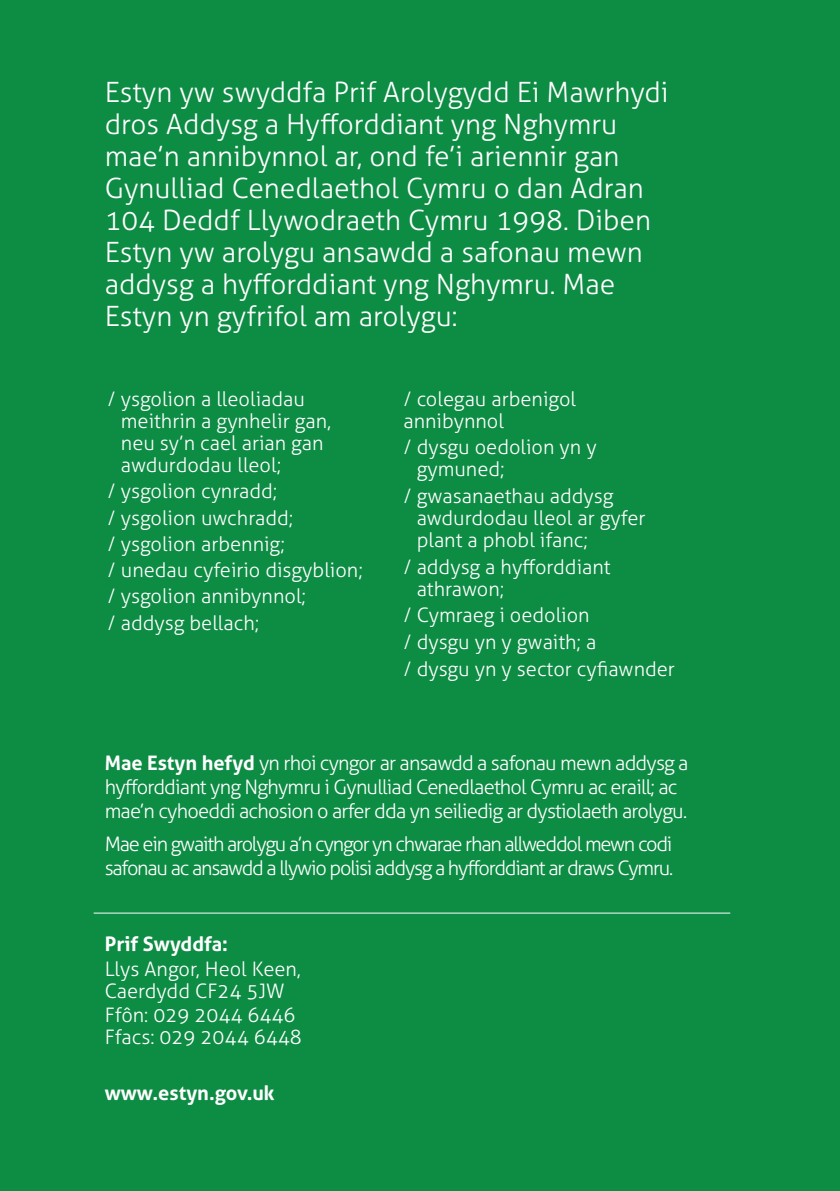
<style>
.page{position:relative;width:840px;height:1191px;background:#fff}
.page>*{position:absolute;margin:0;border:0;box-sizing:border-box;transform-origin:0 0}
.t1{font:300 28px/32px "Aller";color:#fff}
.t2{font:300 20px/22px "Aller";color:#fff}
.t3{font:300 20px/24px "Aller";letter-spacing:-.04em;color:#fff}
.t4{font:300 20px/24px "Aller";letter-spacing:-.06em;color:#fff}
.t5{font:700 20px "Aller";color:#fff}
.s1{font-weight:700}
</style>
<div class="page">
<div style="left:0;top:0;width:839px;height:1191px;background:#0d8c44"></div>
<hr style="left:94px;top:912px;width:635px;height:1px;background:#fff">
<p class="t1" style="left:105px;top:76px;width:565px">Estyn yw swyddfa Prif Arolygydd Ei Mawrhydi dros Addysg a Hyfforddiant yng Nghymru mae’n annibynnol ar, ond fe’i ariennir gan Gynulliad Cenedlaethol Cymru o dan Adran 104 Deddf Llywodraeth Cymru 1998. Diben Estyn yw arolygu ansawdd a safonau mewn addysg a hyfforddiant yng Nghymru. Mae Estyn yn gyfrifol am arolygu:</p>
<p class="t2" style="left:121px;top:388px;width:212px;text-indent:-13px">/ ysgolion a lleoliadau meithrin a gynhelir gan, neu sy’n cael arian gan awdurdodau lleol;</p>
<p class="t2" style="left:108px;top:478px;width:256px;line-height:26.2px">/ ysgolion cynradd;<br>/ ysgolion uwchradd;<br>/ ysgolion arbennig;<br>/ unedau cyfeirio disgyblion; / ysgolion annibynnol;<br>/ addysg bellach;</p>
<p class="t2" style="left:403px;top:388px;width:174px">/ colegau arbenigol annibynnol</p>
<p class="t2" style="left:416px;top:436px;width:181px;text-indent:-13px">/ dysgu oedolion yn y gymuned;</p>
<p class="t2" style="left:416px;top:484px;width:230px;text-indent:-13px">/ gwasanaethau addysg awdurdodau lleol ar gyfer plant a phobl ifanc;</p>
<p class="t2" style="left:416px;top:555px;width:195px;text-indent:-13px">/ addysg a hyfforddiant athrawon;</p>
<p class="t2" style="left:403px;top:602px;width:273px;line-height:26.8px">/ Cymraeg i oedolion<br>/ dysgu yn y gwaith; a<br>/ dysgu yn y sector cyfiawnder</p>
<p class="t3" style="left:105px;top:751px;width:585px"><span class="s1">Mae Estyn hefyd</span> yn rhoi cyngor ar ansawdd a safonau mewn addysg a hyfforddiant yng Nghymru i Gynulliad Cenedlaethol Cymru ac eraill; ac mae’n cyhoeddi achosion o arfer dda yn seiliedig ar dystiolaeth arolygu.</p>
<p class="t4" style="left:105px;top:831px;width:570px">Mae ein gwaith arolygu a’n cyngor yn chwarae rhan allweddol mewn codi safonau ac ansawdd a llywio polisi addysg a hyfforddiant ar draws Cymru.</p>
<p class="t5" style="left:105px;top:931px;width:125px">Prif Swyddfa:</p>
<p class="t2" style="left:105px;top:957px;width:198px">Llys Angor, Heol Keen,<br>Caerdydd CF24 5JW</p>
<p class="t2" style="left:105px;top:1004px;width:198px">Ffôn: 029 2044 6446<br>Ffacs: 029 2044 6448</p>
<p class="t5" style="left:105px;top:1080px;width:171px">www.estyn.gov.uk</p>
</div>
